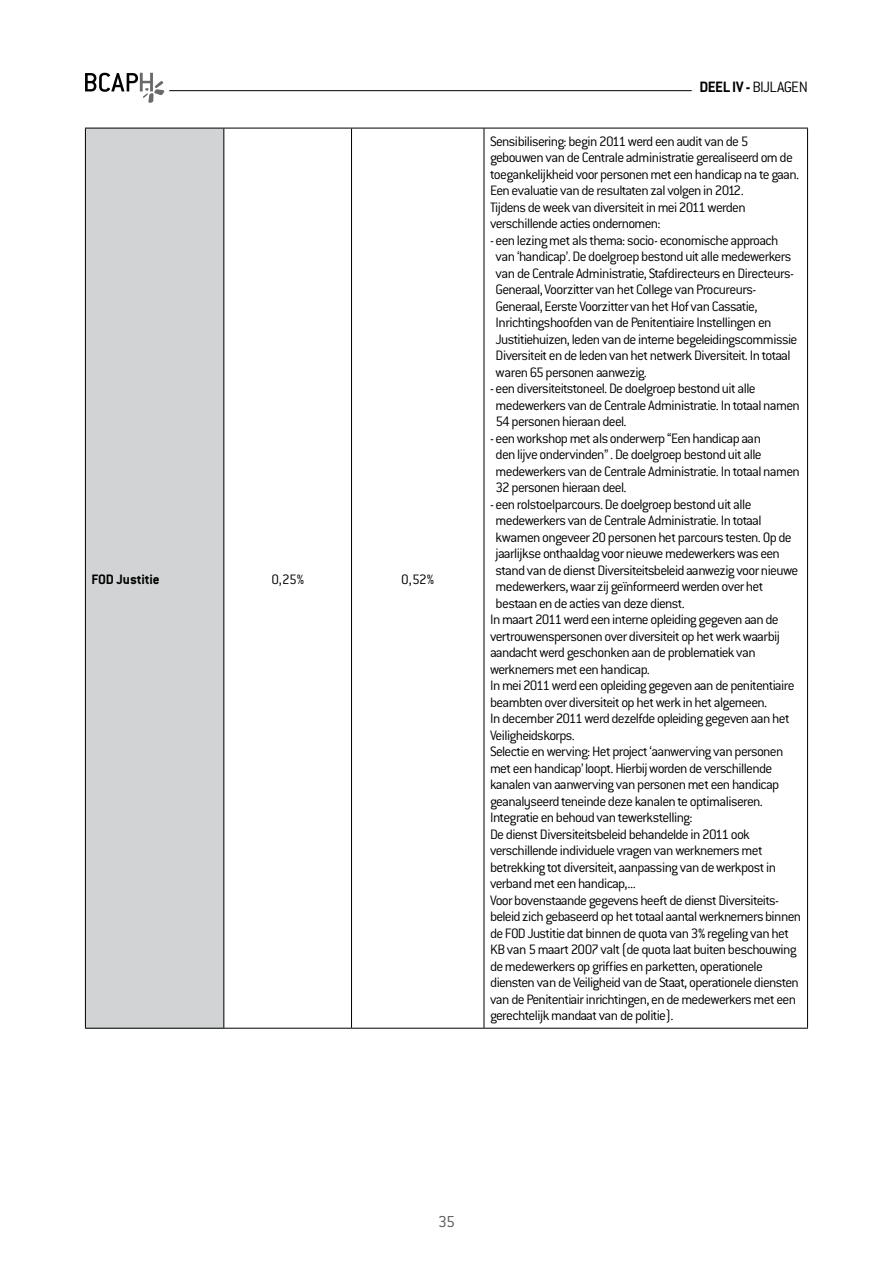
<style>
.page{position:relative;width:893px;height:1263px;background:#fff}
.page>*{position:absolute;margin:0;border:0;box-sizing:border-box;transform-origin:0 0}
.t1{font:300 17.4px "Conduit ITC";color:#58595b}
.t2{font:300 16.5px "Conduit ITC";letter-spacing:-.045em;color:#000}
.t3{font:300 15px/16.5px "Conduit ITC";letter-spacing:-.045em;color:#000}
.t4{font:700 15px "Conduit ITC";color:#000}
.s1{font-weight:700}
</style>
<div class="page">
<div style="left:85px;top:128px;width:139px;height:900px;background:#d1d3d4"></div>
<hr style="left:85px;top:128px;width:1px;height:900px;background:#000">
<hr style="left:85px;top:128px;width:139px;height:1px;background:#000">
<hr style="left:223px;top:128px;width:1px;height:900px;background:#000">
<hr style="left:224px;top:128px;width:128px;height:1px;background:#000">
<hr style="left:351px;top:128px;width:1px;height:900px;background:#000">
<hr style="left:352px;top:128px;width:132px;height:1px;background:#000">
<hr style="left:484px;top:128px;width:1px;height:900px;background:#000">
<hr style="left:484px;top:128px;width:324px;height:1px;background:#000">
<hr style="left:807px;top:128px;width:1px;height:900px;background:#000">
<hr style="left:85px;top:1028px;width:139px;height:1px;background:#000">
<hr style="left:224px;top:1028px;width:128px;height:1px;background:#000">
<hr style="left:352px;top:1028px;width:132px;height:1px;background:#000">
<hr style="left:484px;top:1028px;width:324px;height:1px;background:#000">
<hr style="left:169px;top:90px;width:523px;height:1px;background:#000">
<svg style="left:85px;top:73px;width:80px;height:30px"></svg>
<p class="t4" style="left:91px;top:570px;width:70px">FOD Justitie</p>
<p class="t3" style="left:271px;top:571px;width:34px">0,25%</p>
<p class="t3" style="left:401px;top:571px;width:34px">0,52%</p>
<p class="t2" style="left:699px;top:78px;width:110px"><span class="s1">Deel IV -</span> BIJLAGEN</p>
<p class="t3" style="left:490px;top:133px;width:311px">Sensibilisering: begin 2011 werd een audit van de 5 gebouwen van de Centrale administratie gerealiseerd om de toegankelijkheid voor personen met een handicap na te gaan.<br>Een evaluatie van de resultaten zal volgen in 2012.<br>Tijdens de week van diversiteit in mei 2011 werden verschillende acties ondernomen:</p>
<p class="t3" style="left:496px;top:232px;width:303px;text-indent:-6px">- een lezing met als thema: socio- economische approach van ‘handicap’. De doelgroep bestond uit alle medewerkers van de Centrale Administratie, Stafdirecteurs en Directeurs-Generaal, Voorzitter van het College van Procureurs-Generaal, Eerste Voorzitter van het Hof van Cassatie, Inrichtingshoofden van de Penitentiaire Instellingen en Justitiehuizen, leden van de interne begeleidingscommissie Diversiteit en de leden van het netwerk Diversiteit. In totaal waren 65 personen aanwezig.</p>
<p class="t3" style="left:496px;top:380px;width:306px;text-indent:-6px">- een diversiteitstoneel. De doelgroep bestond uit alle medewerkers van de Centrale Administratie. In totaal namen<br>54 personen hieraan deel.</p>
<p class="t3" style="left:496px;top:430px;width:306px;text-indent:-6px">- een workshop met als onderwerp “Een handicap aan<br>den lijve ondervinden” . De doelgroep bestond uit alle medewerkers van de Centrale Administratie. In totaal namen 32 personen hieraan deel.</p>
<p class="t3" style="left:490px;top:496px;width:263px">- een rolstoelparcours. De doelgroep bestond uit alle</p>
<p class="t3" style="left:496px;top:512px;width:267px">medewerkers van de Centrale Administratie. In totaal</p>
<p class="t3" style="left:496px;top:529px;width:298px">kwamen ongeveer 20 personen het parcours testen. Op de</p>
<p class="t3" style="left:496px;top:545px;width:286px">jaarlijkse onthaaldag voor nieuwe medewerkers was een</p>
<p class="t3" style="left:496px;top:562px;width:304px">stand van de dienst Diversiteitsbeleid aanwezig voor nieuwe</p>
<p class="t3" style="left:496px;top:578px;width:269px">medewerkers, waar zij geïnformeerd werden over het</p>
<p class="t3" style="left:496px;top:595px;width:191px">bestaan en de acties van deze dienst.</p>
<p class="t3" style="left:490px;top:611px;width:290px">In maart 2011 werd een interne opleiding gegeven aan de</p>
<p class="t3" style="left:490px;top:628px;width:292px">vertrouwenspersonen over diversiteit op het werk waarbij</p>
<p class="t3" style="left:490px;top:644px;width:267px">aandacht werd geschonken aan de problematiek van</p>
<p class="t3" style="left:490px;top:661px;width:162px">werknemers met een handicap.</p>
<p class="t3" style="left:490px;top:677px;width:306px">In mei 2011 werd een opleiding gegeven aan de penitentiaire</p>
<p class="t3" style="left:490px;top:694px;width:279px">beambten over diversiteit op het werk in het algemeen.</p>
<p class="t3" style="left:490px;top:710px;width:301px">In december 2011 werd dezelfde opleiding gegeven aan het</p>
<p class="t3" style="left:490px;top:727px;width:86px">Veiligheidskorps.</p>
<p class="t3" style="left:490px;top:743px;width:295px">Selectie en werving: Het project ‘aanwerving van personen</p>
<p class="t3" style="left:490px;top:760px;width:284px">met een handicap’ loopt. Hierbij worden de verschillende</p>
<p class="t3" style="left:490px;top:776px;width:291px">kanalen van aanwerving van personen met een handicap</p>
<p class="t3" style="left:490px;top:793px;width:275px">geanalyseerd teneinde deze kanalen te optimaliseren.</p>
<p class="t3" style="left:490px;top:809px;width:204px">Integratie en behoud van tewerkstelling:</p>
<p class="t3" style="left:490px;top:826px;width:261px">De dienst Diversiteitsbeleid behandelde in 2011 ook</p>
<p class="t3" style="left:490px;top:842px;width:274px">verschillende individuele vragen van werknemers met</p>
<p class="t3" style="left:490px;top:859px;width:288px">betrekking tot diversiteit, aanpassing van de werkpost in</p>
<p class="t3" style="left:490px;top:875px;width:147px">verband met een handicap,...</p>
<p class="t3" style="left:490px;top:892px;width:291px">Voor bovenstaande gegevens heeft de dienst Diversiteits-</p>
<p class="t3" style="left:490px;top:908px;width:313px">beleid zich gebaseerd op het totaal aantal werknemers binnen</p>
<p class="t3" style="left:490px;top:925px;width:301px">de FOD Justitie dat binnen de quota van 3% regeling van het</p>
<p class="t3" style="left:490px;top:941px;width:308px">KB van 5 maart 2007 valt (de quota laat buiten beschouwing</p>
<p class="t3" style="left:490px;top:958px;width:274px">de medewerkers op griffies en parketten, operationele</p>
<p class="t3" style="left:490px;top:974px;width:310px">diensten van de Veiligheid van de Staat, operationele diensten</p>
<p class="t3" style="left:490px;top:991px;width:308px">van de Penitentiair inrichtingen, en de medewerkers met een</p>
<p class="t3" style="left:490px;top:1007px;width:185px">gerechtelijk mandaat van de politie).</p>
<p class="t1" style="left:438px;top:1212px;width:18px">35</p>
</div>
